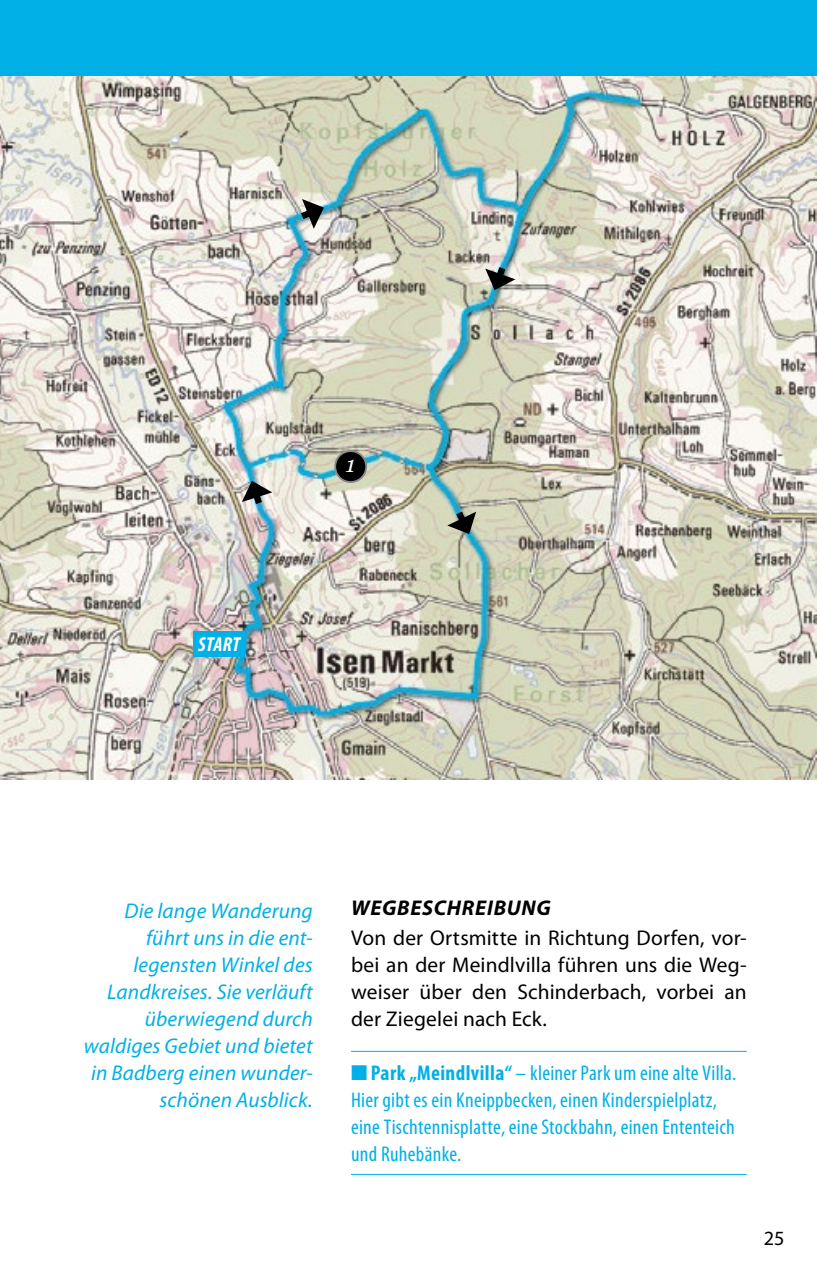
<style>
.page{position:relative;width:817px;height:1276px;background:#fff}
.page>*{position:absolute;margin:0;border:0;box-sizing:border-box;transform-origin:0 0}
.t1{font:italic 22.5px "Georgia";color:#fff}
.t2{font:condensed 21.38px/27px "Myriad Pro";letter-spacing:.015em;color:#00b0e6}
.t3{font:italic 21.38px/27px "Myriad Pro";letter-spacing:.005em;color:#00b0e6;text-align:right}
.t4{font:21.38px/27px "Myriad Pro";letter-spacing:.01em;color:#000;text-align:justify}
.t5{font:italic 700 21.38px "Myriad Pro";letter-spacing:.035em;color:#000}
.t6{font:italic 700 condensed 20.25px "Myriad Pro";letter-spacing:.015em;color:#fff}
.t7{font:20.25px "Myriad Pro";color:#000}
.s1{font-weight:700}
</style>
<div class="page">
<div style="left:0;top:0;width:816px;height:77px;background:#00b0e6"></div>
<img style="left:1px;top:77px;width:815px;height:702px">
<svg style="left:294px;top:199px;width:30px;height:30px"></svg>
<svg style="left:485px;top:260px;width:30px;height:30px"></svg>
<svg style="left:447px;top:504px;width:29px;height:30px"></svg>
<svg style="left:242px;top:481px;width:30px;height:30px"></svg>
<div style="left:335px;top:451px;width:31px;height:31px;background:#000;border-radius:50%"></div>
<div style="left:334px;top:450px;width:33px;height:33px;border:2px solid #87888a;border-radius:50%"></div>
<div style="left:193px;top:631px;width:51px;height:25px;background:#00b0e6"></div>
<hr style="left:351px;top:1051px;width:395px;height:1px;background:#00b0e6">
<hr style="left:351px;top:1174px;width:395px;height:1px;background:#00b0e6">
<p class="t6" style="left:198px;top:632px;width:43px">START</p>
<p class="t1" style="left:346px;top:450px;width:11px">1</p>
<p class="t3" style="left:84px;top:897px;width:230px">Die lange Wanderung führt uns in die ent&shy;legensten Winkel des<br>Landkreises. Sie verläuft überwiegend durch waldiges Gebiet und bietet in Badberg einen wunder&shy;schönen Ausblick.</p>
<p class="t5" style="left:351px;top:894px;width:201px">WEGBESCHREIBUNG</p>
<p class="t4" style="left:351px;top:924px;width:397px">Von der Ortsmitte in Richtung Dorfen, vor&shy;bei an der Meindlvilla führen uns die Weg&shy;weiser über den Schinderbach, vorbei an der Ziegelei nach Eck.</p>
<p class="t2" style="left:351px;top:1059px;width:387px">■ <span class="s1">Park „Meindlvilla“</span> – kleiner Park um eine alte Villa.<br>Hier gibt es ein Kneippbecken, einen Kinderspielplatz, eine Tischtennisplatte, eine Stockbahn, einen Ententeich und Ruhebänke.</p>
<p class="t7" style="left:763px;top:1226px;width:22px">25</p>
</div>
